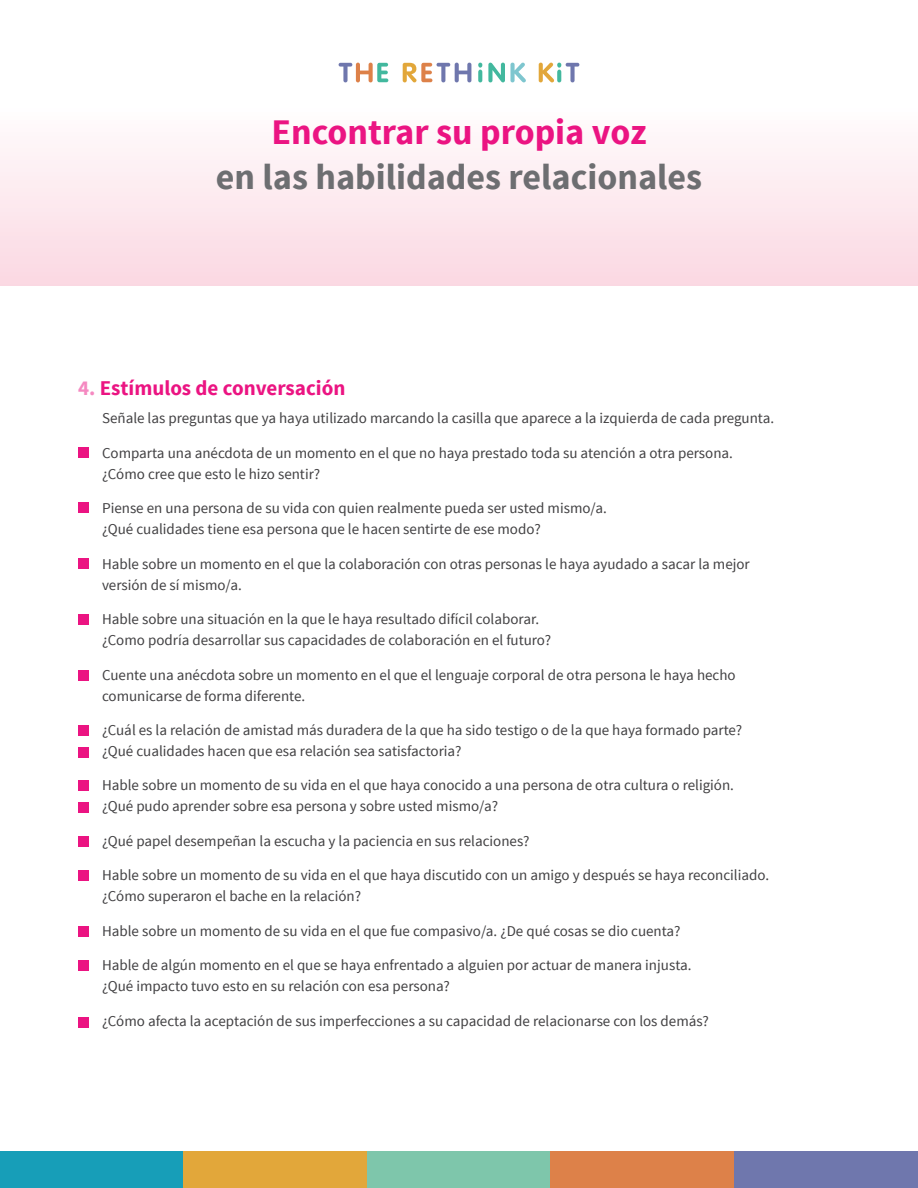
<style>
.page{position:relative;width:918px;height:1188px;background:#fff}
.page>*{position:absolute;margin:0;border:0;box-sizing:border-box;transform-origin:0 0}
.t1{font:700 36px "Source Sans Pro";color:#6d6e71}
.t2{font:700 36px "Source Sans Pro";color:#eb1482}
.t3{font:700 21px "Source Sans Pro";color:#eb1482}
.t4{font:15px/21px "Source Sans Pro";color:#414042}
.s1{color:#f589c1}
</style>
<div class="page">
<div style="left:0;top:1151px;width:184px;height:37px;background:#179eb8"></div>
<div style="left:184px;top:1151px;width:183px;height:37px;background:#e2a73a"></div>
<div style="left:367px;top:1151px;width:184px;height:37px;background:#7ec6ab"></div>
<div style="left:550px;top:1151px;width:184px;height:37px;background:#dd8149"></div>
<div style="left:734px;top:1151px;width:184px;height:37px;background:#6f77ad"></div>
<div style="left:0;top:0;width:918px;height:286px;background:linear-gradient(to bottom,#fff,#fbdce5)"></div>
<svg style="left:403px;top:63px;width:68px;height:19px"></svg>
<svg style="left:488px;top:63px;width:38px;height:19px"></svg>
<svg style="left:478px;top:70px;width:4px;height:12px"></svg>
<svg style="left:478px;top:63px;width:4px;height:5px"></svg>
<svg style="left:539px;top:63px;width:40px;height:19px"></svg>
<svg style="left:339px;top:63px;width:49px;height:19px"></svg>
<div style="left:78px;top:448px;width:10px;height:10px;background:#eb1482"></div>
<div style="left:78px;top:503px;width:10px;height:10px;background:#eb1482"></div>
<div style="left:78px;top:559px;width:10px;height:10px;background:#eb1482"></div>
<div style="left:78px;top:614px;width:10px;height:11px;background:#eb1482"></div>
<div style="left:78px;top:670px;width:10px;height:10px;background:#eb1482"></div>
<div style="left:78px;top:747px;width:10px;height:10px;background:#eb1482"></div>
<div style="left:78px;top:780px;width:10px;height:10px;background:#eb1482"></div>
<div style="left:78px;top:803px;width:10px;height:10px;background:#eb1482"></div>
<div style="left:78px;top:837px;width:10px;height:10px;background:#eb1482"></div>
<div style="left:78px;top:870px;width:10px;height:10px;background:#eb1482"></div>
<div style="left:78px;top:926px;width:10px;height:10px;background:#eb1482"></div>
<div style="left:78px;top:725px;width:10px;height:11px;background:#eb1482"></div>
<div style="left:78px;top:960px;width:10px;height:10px;background:#eb1482"></div>
<div style="left:78px;top:1017px;width:10px;height:10px;background:#eb1482"></div>
<h1 class="t2" style="left:271px;top:109px;width:377px">Encontrar su propia voz</h1>
<h1 class="t1" style="left:216px;top:154px;width:488px">en las habilidades relacionales</h1>
<h2 class="t3" style="left:78px;top:375px;width:269px"><span class="s1">4.</span> Estímulos de conversación</h2>
<p class="t4" style="left:102px;top:408px;width:674px">Señale las preguntas que ya haya utilizado marcando la casilla que aparece a la izquierda de cada pregunta.</p>
<p class="t4" style="left:102px;top:442px;width:632px">Comparta una anécdota de un momento en el que no haya prestado toda su atención a otra persona. ¿Cómo cree que esto le hizo sentir?</p>
<p class="t4" style="left:102px;top:498px;width:506px">Piense en una persona de su vida con quien realmente pueda ser usted mismo/a. ¿Qué cualidades tiene esa persona que le hacen sentirte de ese modo?</p>
<p class="t4" style="left:102px;top:553px;width:649px">Hable sobre un momento en el que la colaboración con otras personas le haya ayudado a sacar la mejor versión de sí mismo/a.</p>
<p class="t4" style="left:102px;top:609px;width:451px">Hable sobre una situación en la que le haya resultado difícil colaborar. ¿Como podría desarrollar sus capacidades de colaboración en el futuro?</p>
<p class="t4" style="left:102px;top:664px;width:635px">Cuente una anécdota sobre un momento en el que el lenguaje corporal de otra persona le haya hecho comunicarse de forma diferente.</p>
<p class="t4" style="left:102px;top:720px;width:642px">¿Cuál es la relación de amistad más duradera de la que ha sido testigo o de la que haya formado parte? ¿Qué cualidades hacen que esa relación sea satisfactoria?</p>
<p class="t4" style="left:102px;top:775px;width:634px">Hable sobre un momento de su vida en el que haya conocido a una persona de otra cultura o religión. ¿Qué pudo aprender sobre esa persona y sobre usted mismo/a?</p>
<p class="t4" style="left:102px;top:831px;width:429px">¿Qué papel desempeñan la escucha y la paciencia en sus relaciones?</p>
<p class="t4" style="left:102px;top:865px;width:669px">Hable sobre un momento de su vida en el que haya discutido con un amigo y después se haya reconciliado. ¿Cómo superaron el bache en la relación?</p>
<p class="t4" style="left:102px;top:921px;width:580px">Hable sobre un momento de su vida en el que fue compasivo/a. ¿De qué cosas se dio cuenta?</p>
<p class="t4" style="left:102px;top:955px;width:591px">Hable de algún momento en el que se haya enfrentado a alguien por actuar de manera injusta. ¿Qué impacto tuvo esto en su relación con esa persona?</p>
<p class="t4" style="left:102px;top:1011px;width:608px">¿Cómo afecta la aceptación de sus imperfecciones a su capacidad de relacionarse con los demás?</p>
</div>
